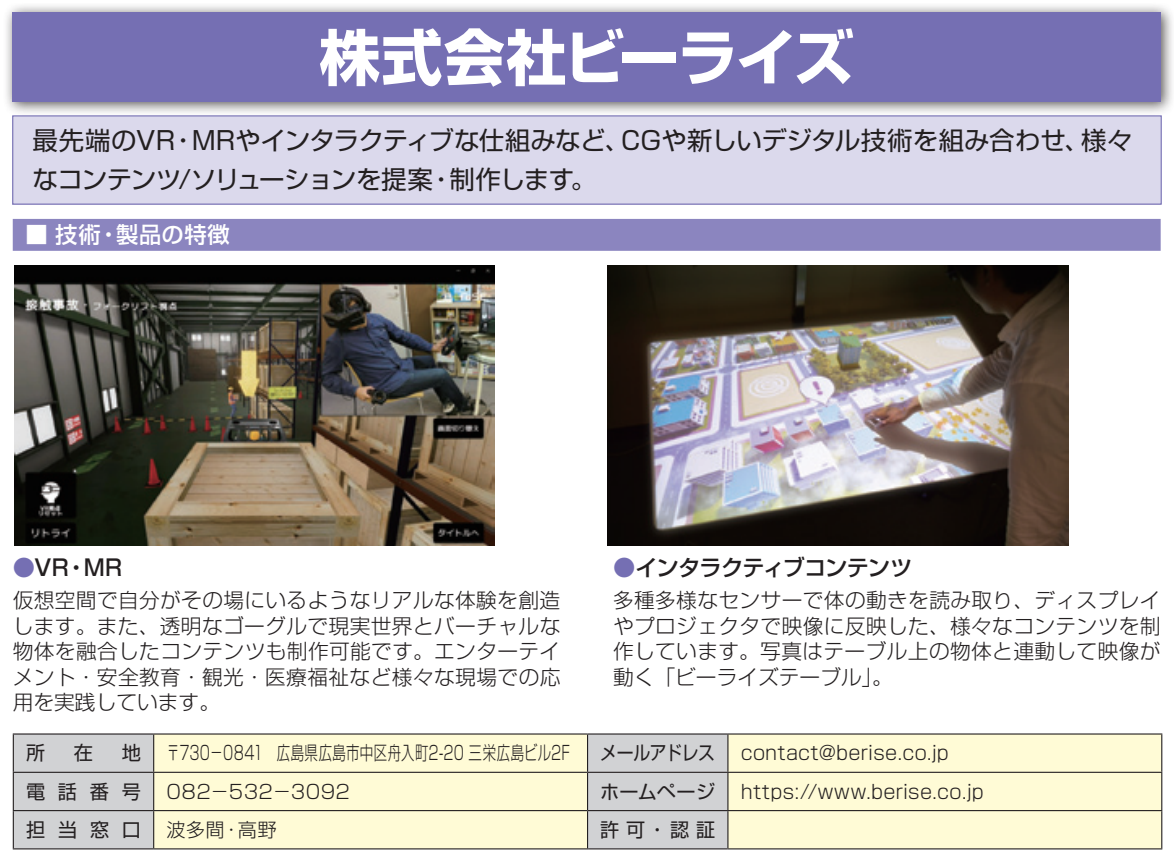
<style>
.page{position:relative;width:1174px;height:868px;background:#fff}
.page>*{position:absolute;margin:0;border:0;box-sizing:border-box;transform-origin:0 0}
.t1{font:700 60.52px "Shin Go Pro";letter-spacing:-.03em;color:#fff}
.t2{font:25.2px/38.2px "Shin Go Pro";letter-spacing:-.015em;color:#231f20}
.t3{font:500 22.28px "Shin Go Pro";letter-spacing:-.04em;color:#231f20}
.t4{font:500 22.28px "Shin Go Pro";letter-spacing:.025em;color:#fff}
.t5{font:300 20.47px/25.4px "Shin Go Pro";letter-spacing:.015em;color:#231f20;text-align:justify}
.t6{font:300 19.12px "Shin Go Pro";letter-spacing:.015em;color:#231f20}
.t7{font:300 19.12px "Shin Go Pro";letter-spacing:.015em;color:#231f20;scale:.7 1}
.t8{font:19.12px "Shin Go Pro";letter-spacing:.015em;color:#231f20}
.t9{font:19.12px "Shin Go Pro";letter-spacing:-.025em;color:#231f20;scale:.88 1}
.s1{color:#756fb3}
</style>
<div class="page">
<div style="left:14px;top:734px;width:139px;height:114px;background:#d1d2d4"></div>
<div style="left:154px;top:734px;width:433px;height:114px;background:#fffbd6"></div>
<div style="left:588px;top:734px;width:139px;height:114px;background:#d1d2d4"></div>
<div style="left:728px;top:734px;width:433px;height:114px;background:#fffbd6"></div>
<hr style="left:13px;top:733px;width:140px;height:1px;background:#231f20">
<hr style="left:13px;top:734px;width:1px;height:37px;background:#231f20">
<hr style="left:13px;top:771px;width:140px;height:1px;background:#231f20">
<hr style="left:13px;top:772px;width:1px;height:37px;background:#231f20">
<hr style="left:13px;top:809px;width:140px;height:2px;background:#231f20">
<hr style="left:13px;top:811px;width:1px;height:37px;background:#231f20">
<hr style="left:13px;top:848px;width:140px;height:1px;background:#231f20">
<hr style="left:588px;top:848px;width:139px;height:1px;background:#231f20">
<hr style="left:153px;top:733px;width:434px;height:1px;background:#231f20">
<hr style="left:153px;top:734px;width:1px;height:37px;background:#231f20">
<hr style="left:587px;top:733px;width:141px;height:1px;background:#231f20">
<hr style="left:587px;top:734px;width:1px;height:37px;background:#231f20">
<hr style="left:728px;top:733px;width:434px;height:1px;background:#231f20">
<hr style="left:727px;top:734px;width:1px;height:37px;background:#231f20">
<hr style="left:1161px;top:734px;width:1px;height:37px;background:#231f20">
<hr style="left:153px;top:771px;width:434px;height:1px;background:#231f20">
<hr style="left:153px;top:772px;width:1px;height:37px;background:#231f20">
<hr style="left:587px;top:771px;width:141px;height:1px;background:#231f20">
<hr style="left:587px;top:772px;width:1px;height:37px;background:#231f20">
<hr style="left:728px;top:771px;width:434px;height:1px;background:#231f20">
<hr style="left:727px;top:772px;width:1px;height:37px;background:#231f20">
<hr style="left:1161px;top:772px;width:1px;height:37px;background:#231f20">
<hr style="left:153px;top:809px;width:434px;height:2px;background:#231f20">
<hr style="left:153px;top:811px;width:1px;height:37px;background:#231f20">
<hr style="left:587px;top:809px;width:141px;height:2px;background:#231f20">
<hr style="left:587px;top:811px;width:1px;height:37px;background:#231f20">
<hr style="left:728px;top:809px;width:434px;height:2px;background:#231f20">
<hr style="left:727px;top:811px;width:1px;height:37px;background:#231f20">
<hr style="left:1161px;top:811px;width:1px;height:37px;background:#231f20">
<hr style="left:153px;top:848px;width:435px;height:1px;background:#231f20">
<hr style="left:727px;top:848px;width:435px;height:1px;background:#231f20">
<div style="left:2px;top:2px;width:1172px;height:114px;background:#231f20;opacity:.75"></div>
<div style="left:13px;top:13px;width:1148px;height:89px;background:#756fb3"></div>
<div style="left:13px;top:116px;width:1148px;height:88px;background:#dbd9ec"></div>
<div style="left:12px;top:115px;width:1149px;height:90px;border:1px solid #756fb3"></div>
<div style="left:13px;top:219px;width:1147px;height:32px;background:#8b85bf"></div>
<img style="left:15px;top:265px;width:479px;height:280px">
<img style="left:607px;top:265px;width:461px;height:280px">
<h1 class="t1" style="left:319px;top:9px;width:536px">株式会社ビーライズ</h1>
<p class="t2" style="left:32px;top:119px;width:1101px">最先端のVR・MRやインタラクティブな仕組みなど、CGや新しいデジタル技術を組み合わせ、様々なコンテンツ/ソリューションを提案・制作します。</p>
<p class="t4" style="left:26px;top:216px;width:206px">■ 技術・製品の特徴</p>
<p class="t3" style="left:13px;top:549px;width:111px"><span class="s1">●</span>VR・MR</p>
<p class="t5" style="left:13px;top:585px;width:549px">仮想空間で自分がその場にいるようなリアルな体験を創造します。また、透明なゴーグルで現実世界とバーチャルな物体を融合したコンテンツも制作可能です。エンターテイメント・安全教育・観光・医療福祉など様々な現場での応用を実践しています。</p>
<p class="t3" style="left:613px;top:549px;width:301px"><span class="s1">●</span>インタラクティブコンテンツ</p>
<p class="t5" style="left:613px;top:585px;width:549px">多種多様なセンサーで体の動きを読み取り、ディスプレイやプロジェクタで映像に反映した、様々なコンテンツを制作しています。写真はテーブル上の物体と連動して映像が動く「ビーライズテーブル」。</p>
<p class="t8" style="left:26px;top:737px;width:21px">所</p>
<p class="t8" style="left:74px;top:737px;width:21px">在</p>
<p class="t8" style="left:122px;top:737px;width:21px">地</p>
<p class="t7" style="left:166px;top:737px;width:578px">〒730−0841　広島県広島市中区舟入町2-20 三栄広島ビル2F</p>
<p class="t9" style="left:600px;top:737px;width:132px">メールアドレス</p>
<p class="t6" style="left:740px;top:737px;width:210px">contact@berise.co.jp</p>
<p class="t8" style="left:26px;top:775px;width:116px">電話番号</p>
<p class="t6" style="left:166px;top:775px;width:185px">082−532−3092</p>
<p class="t8" style="left:600px;top:775px;width:116px">ホームページ</p>
<p class="t6" style="left:740px;top:775px;width:245px">https://www.berise.co.jp</p>
<p class="t8" style="left:26px;top:813px;width:116px">担当窓口</p>
<p class="t6" style="left:166px;top:813px;width:112px">波多間・高野</p>
<p class="t8" style="left:600px;top:813px;width:116px">許可・認証</p>
</div>
